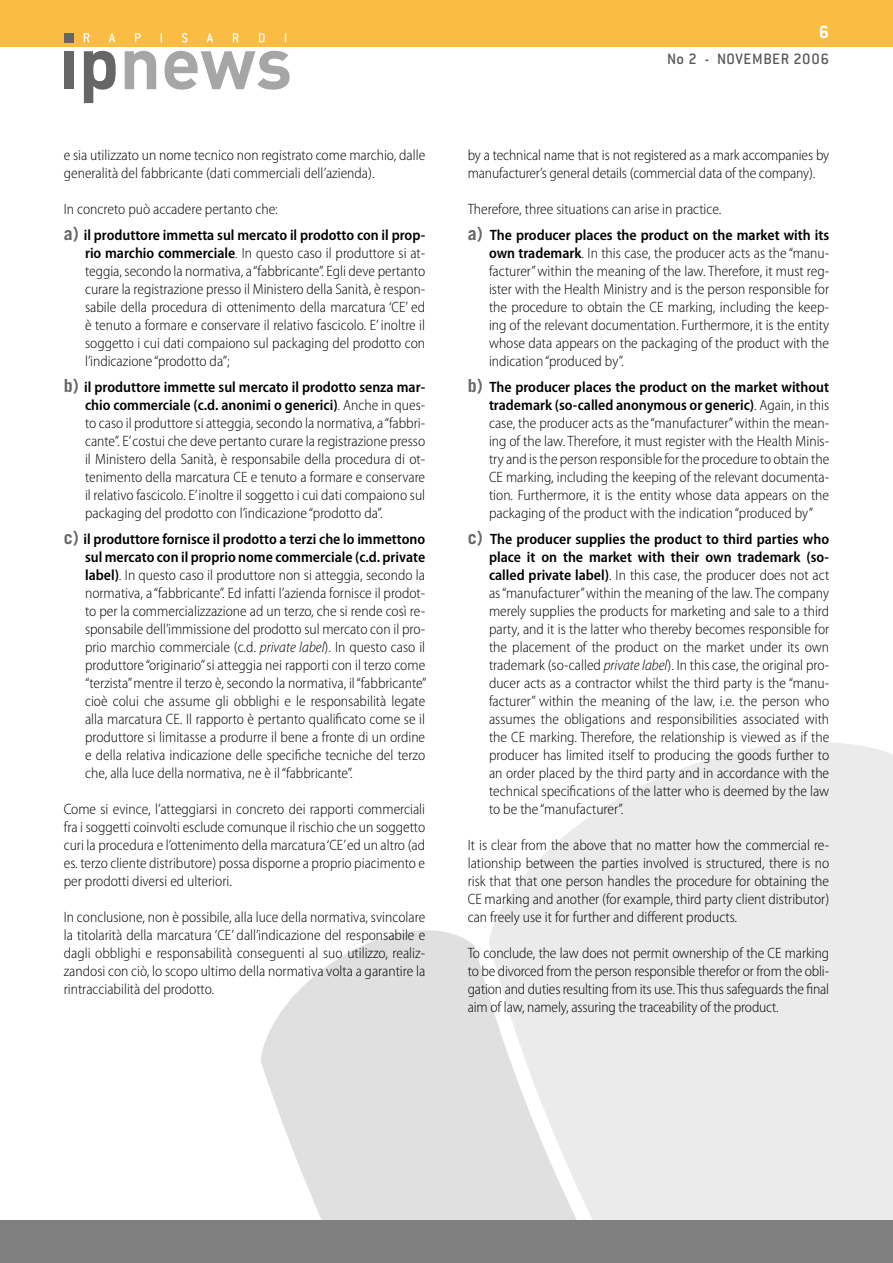
<style>
.page{position:relative;width:893px;height:1263px;background:#fff}
.page>*{position:absolute;margin:0;border:0;box-sizing:border-box;transform-origin:0 0}
.t1{font:500 16.5px "Conduit ITC";letter-spacing:.04em;color:#58585a}
.t2{font:300 semi-condensed 15px/18px "Myriad Pro";color:#000;text-align:justify}
.t3{font:600 semi-condensed 15px/25.8px "Myriad Pro";color:#000}
.s1{font-weight:300}
.s2{font-family:"Trade Gothic LT Std";font-weight:700;font-stretch:normal;font-size:18px;color:#666}
.s3{font-weight:600}
.s4{font-style:italic}
</style>
<div class="page">
<svg style="left:261px;top:930px;width:228px;height:290px;fill:#e0e0e0"></svg>
<svg style="left:489px;top:742px;width:404px;height:478px;background:#ececec"></svg>
<div style="left:0;top:0;width:893px;height:47px;background:#fabc43"></div>
<div style="left:0;top:1220px;width:893px;height:43px;background:#808080"></div>
<div style="left:64px;top:33px;width:9px;height:10px;background:#666"></div>
<div style="left:64px;top:51px;width:9px;height:38px;background:#666"></div>
<svg style="left:84px;top:51px;width:32px;height:52px"></svg>
<svg style="left:125px;top:51px;width:31px;height:38px"></svg>
<svg style="left:165px;top:51px;width:125px;height:39px"></svg>
<svg style="left:84px;top:33px;width:5px;height:9px"></svg>
<svg style="left:109px;top:33px;width:6px;height:9px"></svg>
<svg style="left:135px;top:33px;width:6px;height:9px"></svg>
<svg style="left:182px;top:33px;width:5px;height:10px"></svg>
<svg style="left:207px;top:33px;width:6px;height:9px"></svg>
<svg style="left:233px;top:33px;width:6px;height:9px"></svg>
<svg style="left:259px;top:33px;width:6px;height:9px"></svg>
<p class="t2" style="left:64px;top:146px;width:363px">e sia utilizzato un nome tecnico non registrato come marchio, dalle generalità del fabbricante (dati commerciali dell’azienda).</p>
<p class="t3" style="left:64px;top:196px;width:363px"><span class="s1">In concreto può accadere pertanto che:<br></span><span class="s2">a)</span> il produttore immetta sul mercato il prodotto con il prop-</p>
<p class="t2" style="left:85px;top:244px;width:342px"><span class="s3">rio marchio commerciale</span>. In questo caso il produttore si at&shy;teggia, secondo la normativa, a “fabbricante”. Egli deve pertanto curare la registrazione presso il Ministero della Sanità, è respon&shy;sabile della procedura di ottenimento della marcatura ‘CE’ ed è tenuto a formare e conservare il relativo fascicolo. E’ inoltre il soggetto i cui dati compaiono sul packaging del prodotto con l’indicazione “prodotto da”;</p>
<p class="t2" style="left:85px;top:378px;width:342px;text-indent:-21px"><span class="s2">b)</span> <span class="s3">il produttore immette sul mercato il prodotto senza mar&shy;chio commerciale (c.d. anonimi o generici)</span>. Anche in ques&shy;to caso il produttore si atteggia, secondo la normativa, a “fabbri&shy;cante”. E’ costui che deve pertanto curare la registrazione presso il Ministero della Sanità, è responsabile della procedura di ot&shy;tenimento della marcatura CE e tenuto a formare e conservare il relativo fascicolo. E’ inoltre il soggetto i cui dati compaiono sul packaging del prodotto con l’indicazione “prodotto da”.</p>
<p class="t2" style="left:85px;top:530px;width:343px;text-indent:-21px"><span class="s2">c)</span> <span class="s3">il produttore fornisce il prodotto a terzi che lo immettono sul mercato con il proprio nome commerciale (c.d. private label)</span>. In questo caso il produttore non si atteggia, secondo la normativa, a “fabbricante”. Ed infatti l’azienda fornisce il prodot&shy;to per la commercializzazione ad un terzo, che si rende così re&shy;sponsabile dell’immissione del prodotto sul mercato con il pro&shy;prio marchio commerciale (c.d. <span class="s4">private label</span>). In questo caso il produttore “originario” si atteggia nei rapporti con il terzo come “terzista” mentre il terzo è, secondo la normativa, il “fabbricante” cioè colui che assume gli obblighi e le responsabilità legate alla marcatura CE. Il rapporto è pertanto qualificato come se il produttore si limitasse a produrre il bene a fronte di un ordine e della relativa indicazione delle specifiche tecniche del terzo che, alla luce della normativa, ne è il “fabbricante”.</p>
<p class="t2" style="left:64px;top:800px;width:363px">Come si evince, l’atteggiarsi in concreto dei rapporti commerciali fra i soggetti coinvolti esclude comunque il rischio che un soggetto curi la procedura e l’ottenimento della marcatura ‘CE’ ed un altro (ad es. terzo cliente distributore) possa disporne a proprio piacimento e per prodotti diversi ed ulteriori.</p>
<p class="t2" style="left:64px;top:908px;width:363px">In conclusione, non è possibile, alla luce della normativa, svincolare la titolarità della marcatura ‘CE’ dall’indicazione del responsabile e dagli obblighi e responsabilità conseguenti al suo utilizzo, realiz&shy;zandosi con ciò, lo scopo ultimo della normativa volta a garantire la rintracciabilità del prodotto.</p>
<p class="t1" style="left:667px;top:49px;width:164px">NO 2 - NOVEMBER 2006</p>
<p class="t2" style="left:468px;top:146px;width:363px">by a technical name that is not registered as a mark accompanies by manufacturer’s general details (commercial data of the company).</p>
<p class="t3" style="left:468px;top:196px;width:363px"><span class="s1">Therefore, three situations can arise in practice.<br></span><span class="s2">a)</span> The producer places the product on the market with its</p>
<p class="t2" style="left:489px;top:244px;width:342px"><span class="s3">own trademark</span>. In this case, the producer acts as the “manu&shy;facturer” within the meaning of the law. Therefore, it must reg&shy;ister with the Health Ministry and is the person responsible for the procedure to obtain the CE marking, including the keep&shy;ing of the relevant documentation. Furthermore, it is the entity whose data appears on the packaging of the product with the indication “produced by”.</p>
<p class="t2" style="left:489px;top:378px;width:342px;text-indent:-21px"><span class="s2">b)</span> <span class="s3">The producer places the product on the market without trademark (so-called anonymous or generic)</span>. Again, in this case, the producer acts as the “manufacturer” within the mean&shy;ing of the law. Therefore, it must register with the Health Minis&shy;try and is the person responsible for the procedure to obtain the CE marking, including the keeping of the relevant documenta&shy;tion. Furthermore, it is the entity whose data appears on the packaging of the product with the indication “produced by”</p>
<p class="t2" style="left:489px;top:530px;width:342px;text-indent:-21px"><span class="s2">c)</span> <span class="s3">The producer supplies the product to third parties who place it on the market with their own trademark (so&shy;called private label)</span>. In this case, the producer does not act as “manufacturer” within the meaning of the law. The company merely supplies the products for marketing and sale to a third party, and it is the latter who thereby becomes responsible for the placement of the product on the market under its own trademark (so-called <span class="s4">private label</span>). In this case, the original pro&shy;ducer acts as a contractor whilst the third party is the “manu&shy;facturer” within the meaning of the law, i.e. the person who assumes the obligations and responsibilities associated with the CE marking. Therefore, the relationship is viewed as if the producer has limited itself to producing the goods further to an order placed by the third party and in accordance with the technical specifications of the latter who is deemed by the law to be the “manufacturer”.</p>
<p class="t2" style="left:468px;top:836px;width:363px">It is clear from the above that no matter how the commercial re&shy;lationship between the parties involved is structured, there is no risk that that one person handles the procedure for obtaining the CE marking and another (for example, third party client distributor) can freely use it for further and different products.</p>
<p class="t2" style="left:468px;top:944px;width:363px">To conclude, the law does not permit ownership of the CE marking to be divorced from the person responsible therefor or from the obli&shy;gation and duties resulting from its use. This thus safeguards the final aim of law, namely, assuring the traceability of the product.</p>
</div>
